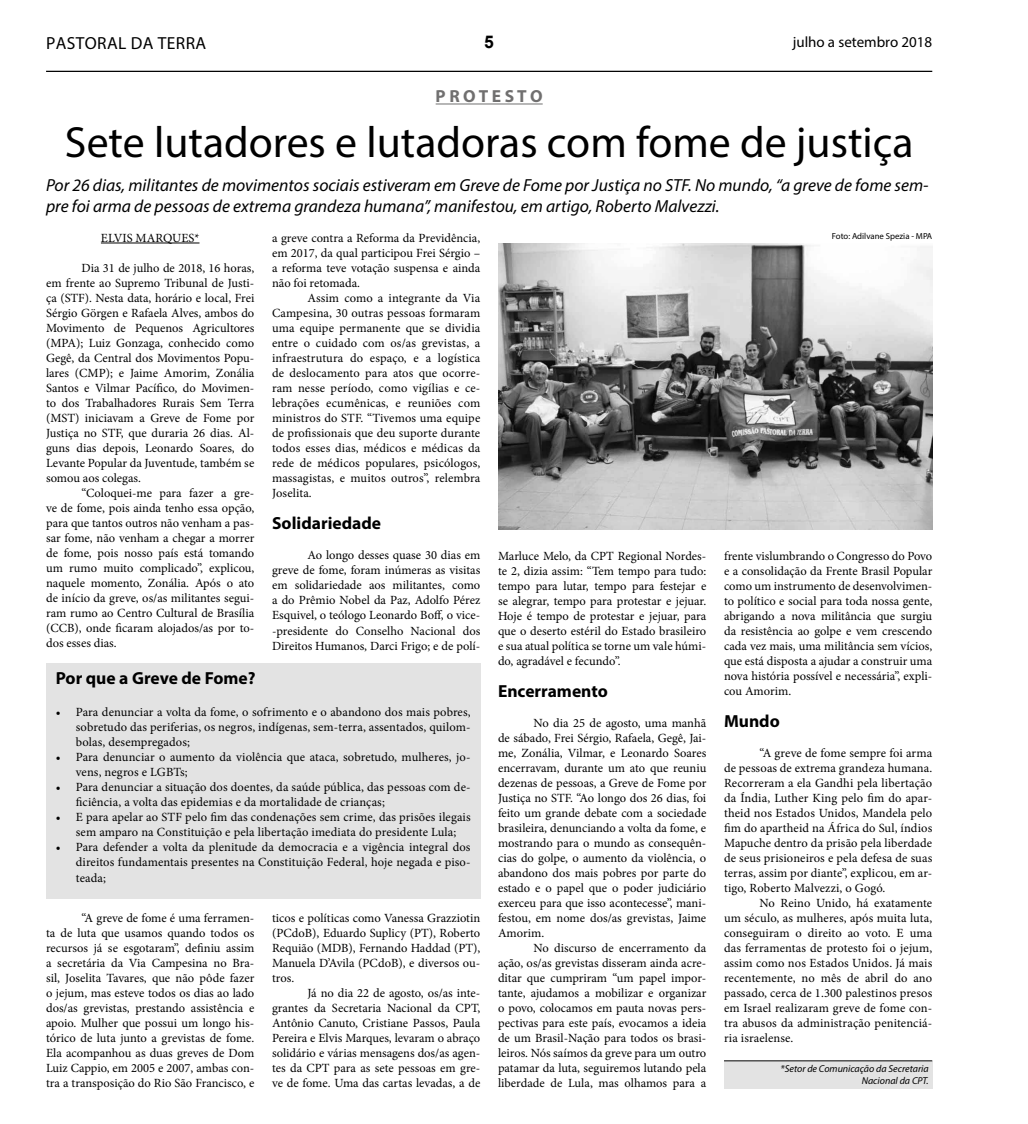
<style>
.page{position:relative;width:1028px;height:1124px;background:#fff}
.page>*{position:absolute;margin:0;border:0;box-sizing:border-box;transform-origin:0 0}
.t1{font:43.75px "Myriad Pro";color:#000}
.t2{font:italic 17.5px/21px "Myriad Pro";color:#000}
.t3{font:700 17.5px "Myriad Pro";color:#000}
.t4{font:17.5px "Myriad Pro";letter-spacing:.02em;color:#000}
.t5{font:700 17.5px "Myriad Pro";color:#706f6f}
.t6{font:700 17.5px "Arial";color:#000}
.t7{font:15px "Myriad Pro";color:#000}
.t8{font:12.5px/15px "Minion Pro";letter-spacing:.005em;color:#000;text-align:justify}
.t9{font:italic 10px/12px "Myriad Pro";color:#000;text-align:right}
.t10{font:8.75px "Myriad Pro";color:#000}
</style>
<div class="page">
<div style="left:46px;top:663px;width:434px;height:235px;background:#e3e3e3"></div>
<div style="left:724px;top:1060px;width:208px;height:28px;background:#e3e3e3"></div>
<hr style="left:435px;top:103px;width:107px;height:1px;background:#706f6f">
<hr style="left:46px;top:71px;width:886px;height:1px;background:#000">
<hr style="left:724px;top:1060px;width:208px;height:1px;background:#000">
<hr style="left:101px;top:243px;width:98px;height:1px;background:#000">
<img style="left:498px;top:243px;width:434px;height:287px">
<h2 class="t4" style="left:46px;top:32px;width:162px">PASTORAL DA TERRA</h2>
<h2 class="t6" style="left:484px;top:31px;width:11px">5</h2>
<h2 class="t5" style="left:435px;top:85px;width:108px">P R O T E S T O</h2>
<p class="t7" style="left:792px;top:32px;width:141px">julho a setembro 2018</p>
<h1 class="t1" style="left:65px;top:115px;width:850px">Sete lutadores e lutadoras com fome de justiça</h1>
<h2 class="t2" style="left:46px;top:175px;width:884px">Por 26 dias, militantes de movimentos sociais estiveram em Greve de Fome por Justiça no STF. No mundo, “a greve de fome sem&shy;pre foi arma de pessoas de extrema grandeza humana”, manifestou, em artigo, Roberto Malvezzi.</h2>
<p class="t8" style="left:101px;top:230px;width:100px">ELVIS MARQUES*</p>
<p class="t8" style="left:46px;top:260px;width:210px;text-indent:35px">Dia 31 de julho de 2018, 16 horas, em frente ao Supremo Tribunal de Justi&shy;ça (STF). Nesta data, horário e local, Frei Sérgio Görgen e Rafaela Alves, ambos do Movimento de Pequenos Agricultores (MPA); Luiz Gonzaga, conhecido como Gegê, da Central dos Movimentos Popu&shy;lares (CMP); e Jaime Amorim, Zonália Santos e Vilmar Pacífico, do Movimen&shy;to dos Trabalhadores Rurais Sem Terra (MST) iniciavam a Greve de Fome por Justiça no STF, que duraria 26 dias. Al&shy;guns dias depois, Leonardo Soares, do Levante Popular da Juventude, também se somou aos colegas.</p>
<p class="t8" style="left:46px;top:485px;width:210px;text-indent:35px">“Coloquei-me para fazer a gre&shy;ve de fome, pois ainda tenho essa opção, para que tantos outros não venham a pas&shy;sar fome, não venham a chegar a morrer de fome, pois nosso país está tomando um rumo muito complicado”, explicou, naquele momento, Zonália. Após o ato de início da greve, os/as militantes segui&shy;ram rumo ao Centro Cultural de Brasília (CCB), onde ficaram alojados/as por to&shy;dos esses dias.</p>
<p class="t8" style="left:272px;top:230px;width:210px">a greve contra a Reforma da Previdência, em 2017, da qual participou Frei Sérgio – a reforma teve votação suspensa e ainda não foi retomada.</p>
<p class="t8" style="left:272px;top:290px;width:210px;text-indent:35px">Assim como a integrante da Via Campesina, 30 outras pessoas formaram uma equipe permanente que se dividia entre o cuidado com os/as grevistas, a infraestrutura do espaço, e a logística de deslocamento para atos que ocorre&shy;ram nesse período, como vigílias e ce&shy;lebrações ecumênicas, e reuniões com ministros do STF. “Tivemos uma equipe de profissionais que deu suporte durante todos esses dias, médicos e médicas da rede de médicos populares, psicólogos, massagistas, e muitos outros”, relembra Joselita.</p>
<h2 class="t3" style="left:272px;top:512px;width:110px">Solidariedade</h2>
<p class="t8" style="left:272px;top:548px;width:210px;text-indent:35px">Ao longo desses quase 30 dias em greve de fome, foram inúmeras as visitas em solidariedade aos militantes, como a do Prêmio Nobel da Paz, Adolfo Pérez Esquivel, o teólogo Leonardo Boff, o vice--presidente do Conselho Nacional dos Direitos Humanos, Darci Frigo; e de polí-</p>
<h2 class="t3" style="left:56px;top:666px;width:201px">Por que a Greve de Fome?</h2>
<p class="t8" style="left:76px;top:704px;width:396px;text-indent:-20px">• Para denunciar a volta da fome, o sofrimento e o abandono dos mais pobres, sobretudo das periferias, os negros, indígenas, sem-terra, assentados, quilom&shy;bolas, desempregados;</p>
<p class="t8" style="left:76px;top:749px;width:396px;text-indent:-20px">• Para denunciar o aumento da violência que ataca, sobretudo, mulheres, jo&shy;vens, negros e LGBTs;</p>
<p class="t8" style="left:76px;top:779px;width:396px;text-indent:-20px">• Para denunciar a situação dos doentes, da saúde pública, das pessoas com de&shy;ficiência, a volta das epidemias e da mortalidade de crianças;</p>
<p class="t8" style="left:56px;top:809px;width:416px;text-align:center">• E para apelar ao STF pelo fim das condenações sem crime, das prisões ilegais sem amparo na Constituição e pela libertação imediata do presidente Lula;</p>
<p class="t8" style="left:56px;top:839px;width:416px;text-align:right">• Para defender a volta da plenitude da democracia e a vigência integral dos direitos fundamentais presentes na Constituição Federal, hoje negada e piso-</p>
<p class="t8" style="left:76px;top:870px;width:32px">teada;</p>
<p class="t8" style="left:46px;top:910px;width:210px;text-indent:35px">“A greve de fome é uma ferramen&shy;ta de luta que usamos quando todos os recursos já se esgotaram”, definiu assim a secretária da Via Campesina no Bra&shy;sil, Joselita Tavares, que não pôde fazer o jejum, mas esteve todos os dias ao lado dos/as grevistas, prestando assistência e apoio. Mulher que possui um longo his&shy;tórico de luta junto a grevistas de fome.<br>Ela acompanhou as duas greves de Dom Luiz Cappio, em 2005 e 2007, ambas con&shy;tra a transposição do Rio São Francisco, e</p>
<p class="t8" style="left:272px;top:910px;width:210px">ticos e políticas como Vanessa Grazziotin (PCdoB), Eduardo Suplicy (PT), Roberto Requião (MDB), Fernando Haddad (PT), Manuela D’Avila (PCdoB), e diversos ou&shy;tros.</p>
<p class="t8" style="left:272px;top:985px;width:210px;text-indent:35px">Já no dia 22 de agosto, os/as inte&shy;grantes da Secretaria Nacional da CPT, Antônio Canuto, Cristiane Passos, Paula Pereira e Elvis Marques, levaram o abraço solidário e várias mensagens dos/as agen&shy;tes da CPT para as sete pessoas em gre&shy;ve de fome. Uma das cartas levadas, a de</p>
<p class="t8" style="left:498px;top:548px;width:210px">Marluce Melo, da CPT Regional Nordes&shy;te 2, dizia assim: “Tem tempo para tudo: tempo para lutar, tempo para festejar e se alegrar, tempo para protestar e jejuar.<br>Hoje é tempo de protestar e jejuar, para que o deserto estéril do Estado brasileiro e sua atual política se torne um vale húmi&shy;do, agradável e fecundo”.</p>
<h2 class="t3" style="left:498px;top:679px;width:111px">Encerramento</h2>
<p class="t8" style="left:498px;top:715px;width:210px;text-indent:35px">No dia 25 de agosto, uma manhã de sábado, Frei Sérgio, Rafaela, Gegê, Jai&shy;me, Zonália, Vilmar, e Leonardo Soares encerravam, durante um ato que reuniu dezenas de pessoas, a Greve de Fome por Justiça no STF. “Ao longo dos 26 dias, foi feito um grande debate com a sociedade brasileira, denunciando a volta da fome, e mostrando para o mundo as consequên&shy;cias do golpe, o aumento da violência, o abandono dos mais pobres por parte do estado e o papel que o poder judiciário exerceu para que isso acontecesse”, mani&shy;festou, em nome dos/as grevistas, Jaime Amorim.</p>
<p class="t8" style="left:498px;top:940px;width:210px;text-indent:35px">No discurso de encerramento da ação, os/as grevistas disseram ainda acre&shy;ditar que cumpriram “um papel impor&shy;tante, ajudamos a mobilizar e organizar o povo, colocamos em pauta novas pers&shy;pectivas para este país, evocamos a ideia de um Brasil-Nação para todos os brasi&shy;leiros. Nós saímos da greve para um outro patamar da luta, seguiremos lutando pela liberdade de Lula, mas olhamos para a</p>
<p class="t10" style="left:832px;top:231px;width:102px">Foto: Adilvane Spezia - MPA</p>
<p class="t8" style="left:724px;top:548px;width:210px">frente vislumbrando o Congresso do Povo e a consolidação da Frente Brasil Popular como um instrumento de desenvolvimen&shy;to político e social para toda nossa gente, abrigando a nova militância que surgiu da resistência ao golpe e vem crescendo cada vez mais, uma militância sem vícios, que está disposta a ajudar a construir uma nova história possível e necessária”, expli&shy;cou Amorim.</p>
<h2 class="t3" style="left:724px;top:709px;width:57px">Mundo</h2>
<p class="t8" style="left:724px;top:745px;width:210px;text-indent:35px">“A greve de fome sempre foi arma de pessoas de extrema grandeza humana.<br>Recorreram a ela Gandhi pela libertação da Índia, Luther King pelo fim do apar&shy;theid nos Estados Unidos, Mandela pelo fim do apartheid na África do Sul, índios Mapuche dentro da prisão pela liberdade de seus prisioneiros e pela defesa de suas terras, assim por diante”, explicou, em ar&shy;tigo, Roberto Malvezzi, o Gogó.</p>
<p class="t8" style="left:724px;top:895px;width:210px;text-indent:35px">No Reino Unido, há exatamente um século, as mulheres, após muita luta, conseguiram o direito ao voto. E uma das ferramentas de protesto foi o jejum, assim como nos Estados Unidos. Já mais recentemente, no mês de abril do ano passado, cerca de 1.300 palestinos presos em Israel realizaram greve de fome con&shy;tra abusos da administração penitenciá&shy;ria israelense.</p>
<p class="t9" style="left:780px;top:1062px;width:150px">*Setor de Comunicação da Secretaria<br>Nacional da CPT.</p>
</div>
